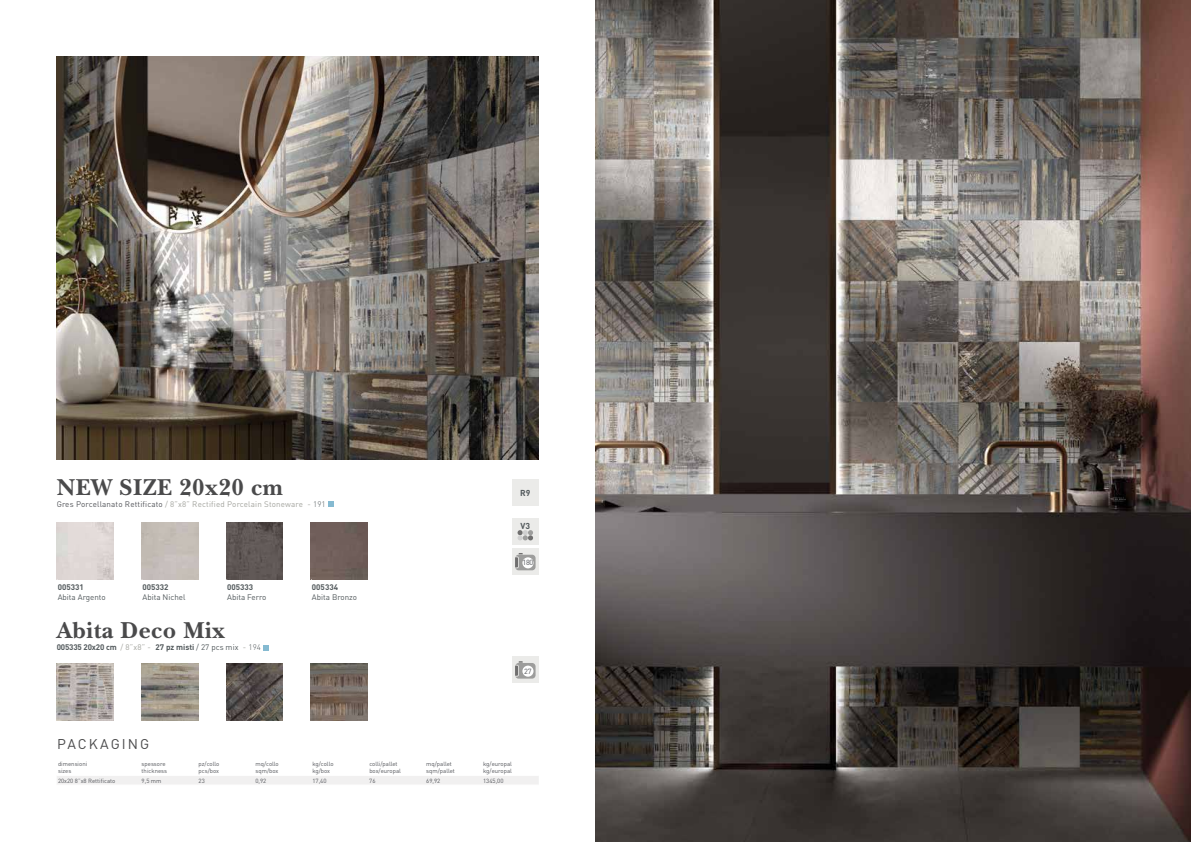
<style>
.page{position:relative;width:1191px;height:842px;background:#fff}
.page>*{position:absolute;margin:0;border:0;box-sizing:border-box;transform-origin:0 0}
.t1{font:700 24px "New Baskerville Std";letter-spacing:.02em;color:#4a4a4b}
.t2{font:14px "DIN";letter-spacing:.15em;color:#4a4a4b}
.t3{font:700 8.6px "DIN";color:#52595c}
.t4{font:8px "DIN";letter-spacing:.02em;color:#a3a49e}
.t5{font:8px "DIN";color:#52595c}
.t6{font:700 8px "DIN";letter-spacing:-.02em;color:#52595c}
.t7{font:700 8px "DIN";color:#52595c}
.t8{font:7.4px "DIN";color:#54565b}
.t9{font:6px/7px "DIN";color:#54565b}
.t10{font:6px/7px "DIN";letter-spacing:-.02em;color:#54565b}
.s1{color:#54565b}
.s2{font-weight:300;color:#52595c}
.s3{font-weight:400;color:#a3a49e}
.s4{font-weight:400}
.s5{font-weight:300}
</style>
<div class="page">
<img style="left:595px;top:0;width:596px;height:842px">
<img style="left:57px;top:57px;width:482px;height:402px">
<div style="left:57px;top:523px;width:56px;height:56px;background:#dfd8d5"></div>
<img style="left:57px;top:664px;width:56px;height:56px">
<img style="left:311px;top:523px;width:57px;height:56px">
<img style="left:311px;top:664px;width:57px;height:56px">
<img style="left:141px;top:664px;width:57px;height:56px">
<img style="left:226px;top:523px;width:57px;height:56px">
<img style="left:226px;top:664px;width:57px;height:56px">
<svg style="left:328px;top:502px;width:5px;height:5px"></svg>
<div style="left:512px;top:479px;width:27px;height:27px;background:#ebebe9"></div>
<div style="left:512px;top:548px;width:27px;height:27px;background:#ebebe9"></div>
<svg style="left:515px;top:553px;width:20px;height:17px"></svg>
<div style="left:512px;top:656px;width:27px;height:27px;background:#ebebe9"></div>
<svg style="left:515px;top:661px;width:20px;height:18px"></svg>
<div style="left:512px;top:518px;width:27px;height:26px;background:#ebebe9"></div>
<svg style="left:517px;top:530px;width:16px;height:10px"></svg>
<svg style="left:263px;top:645px;width:6px;height:5px"></svg>
<div style="left:57px;top:776px;width:482px;height:8px;background:#f1f0f0"></div>
<h1 class="t1" style="left:57px;top:473px;width:228px">NEW SIZE 20x20 cm</h1>
<h3 class="t4" style="left:57px;top:499px;width:270px"><span class="s1">Gres Porcellanato Rettificato</span> / 8”x8” Rectified Porcelain Stoneware - <span class="s2">191</span></h3>
<h3 class="t7" style="left:58px;top:582px;width:28px">005331</h3>
<h3 class="t5" style="left:58px;top:592px;width:49px">Abita Argento</h3>
<h3 class="t7" style="left:142px;top:582px;width:28px">005332</h3>
<h3 class="t5" style="left:142px;top:592px;width:44px">Abita Nichel</h3>
<h3 class="t7" style="left:227px;top:582px;width:28px">005333</h3>
<h3 class="t5" style="left:227px;top:592px;width:41px">Abita Ferro</h3>
<h3 class="t7" style="left:312px;top:582px;width:28px">005334</h3>
<h3 class="t5" style="left:312px;top:592px;width:47px">Abita Bronzo</h3>
<h1 class="t1" style="left:57px;top:616px;width:170px">Abita Deco Mix</h1>
<h3 class="t6" style="left:57px;top:642px;width:206px">005335 20x20 cm <span class="s3">/ 8”x8” -</span> 27 pz misti <span class="s4">/ 27 pcs mix</span> <span class="s3">-</span> <span class="s5">194</span></h3>
<h3 class="t3" style="left:520px;top:487px;width:12px">R9</h3>
<h3 class="t3" style="left:520px;top:520px;width:11px">V3</h3>
<p class="t8" style="left:522px;top:558px;width:12px">180</p>
<p class="t8" style="left:524px;top:666px;width:9px">27</p>
<h2 class="t2" style="left:57px;top:735px;width:94px">PACKAGING</h2>
<p class="t9" style="left:58px;top:760px;width:31px">dimensioni sizes</p>
<p class="t9" style="left:142px;top:760px;width:27px">spessore thickness</p>
<p class="t9" style="left:198px;top:760px;width:22px">pz/collo pcs/box</p>
<p class="t9" style="left:255px;top:760px;width:25px">mq/collo sqm/box</p>
<p class="t10" style="left:312px;top:760px;width:23px">kg/collo kg/box</p>
<p class="t9" style="left:369px;top:760px;width:33px">colli/pallet box/europal</p>
<p class="t9" style="left:426px;top:760px;width:30px">mq/pallet sqm/pallet</p>
<p class="t9" style="left:483px;top:760px;width:30px">kg/europal kg/europal</p>
<p class="t9" style="left:58px;top:777px;width:59px">20x20 8”x8 Rettificato</p>
<p class="t9" style="left:142px;top:777px;width:21px">9,5 mm</p>
<p class="t9" style="left:198px;top:777px;width:8px">23</p>
<p class="t9" style="left:255px;top:777px;width:12px">0,92</p>
<p class="t9" style="left:312px;top:777px;width:16px">17,40</p>
<p class="t9" style="left:369px;top:777px;width:8px">76</p>
<p class="t9" style="left:426px;top:777px;width:16px">69,92</p>
<p class="t9" style="left:483px;top:777px;width:22px">1345,00</p>
</div>
